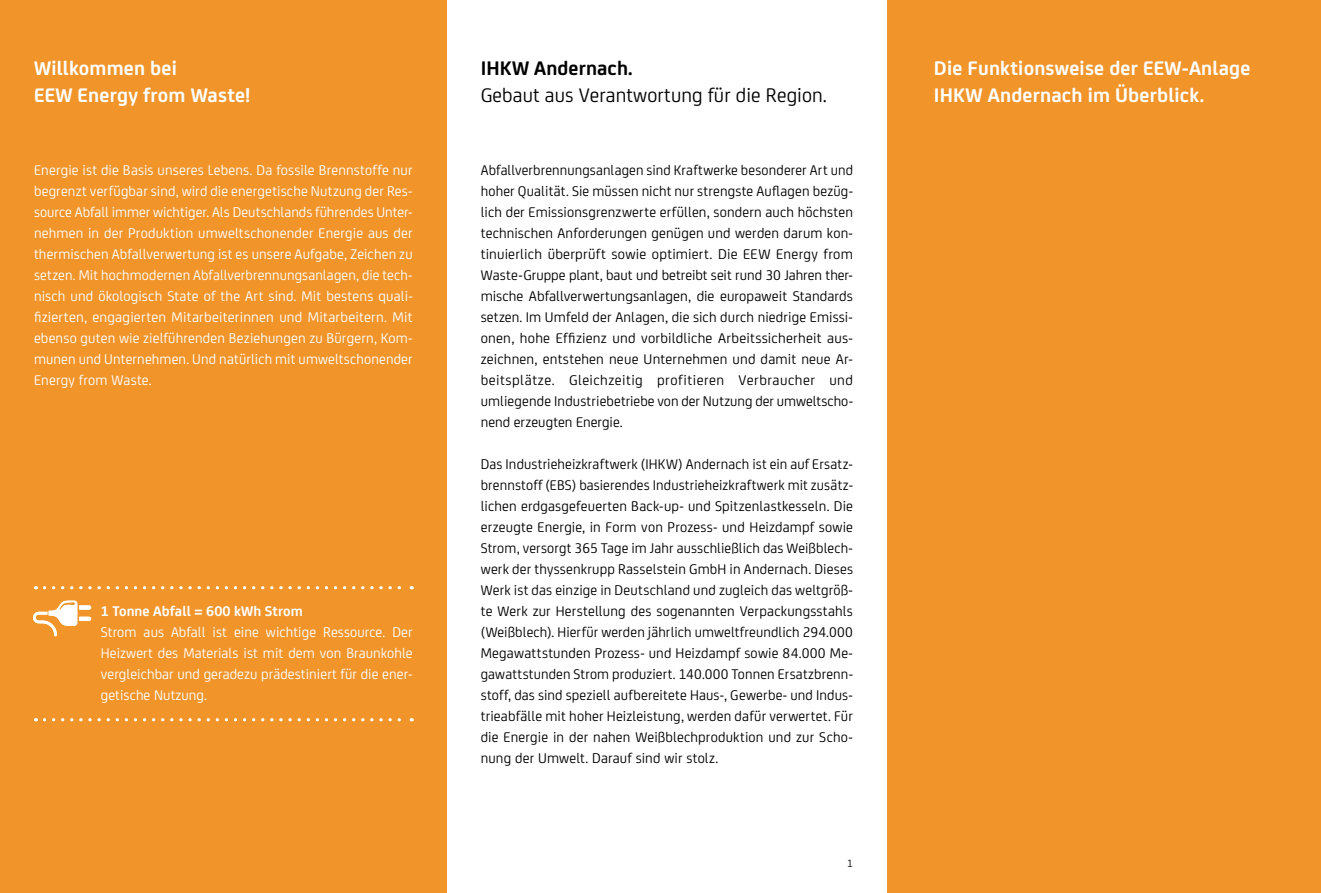
<style>
.page{position:relative;width:1321px;height:893px;background:#fff}
.page>*{position:absolute;margin:0;border:0;box-sizing:border-box;transform-origin:0 0}
.t1{font:700 21px/27px "EEW";letter-spacing:.01em;color:#fff}
.t2{font:21px "EEW";letter-spacing:.005em;color:#000}
.t3{font:700 21px "EEW";letter-spacing:.005em;color:#000}
.t4{font:15px/21px "EEW";letter-spacing:.01em;color:#000;text-align:justify}
.t5{font:15px/21px "EEW";letter-spacing:.005em;color:#fff;text-align:justify}
.t6{font:700 15px "EEW";letter-spacing:.005em;color:#fff}
.t7{font:11.25px "EEW";color:#000}
</style>
<div class="page">
<div style="left:887px;top:0;width:433px;height:893px;background:#f1952b"></div>
<div style="left:0;top:0;width:446px;height:893px;background:#f1952b"></div>
<svg style="left:44px;top:586px;width:368px;height:3px"></svg>
<svg style="left:44px;top:718px;width:368px;height:3px"></svg>
<svg style="left:33px;top:601px;width:58px;height:35px"></svg>
<h1 class="t1" style="left:34px;top:53px;width:217px">Willkommen bei<br>EEW Energy from Waste!</h1>
<p class="t5" style="left:34px;top:159px;width:380px">Energie ist die Basis unseres Lebens. Da fossile Brennstoffe nur begrenzt verfügbar sind, wird die energetische Nutzung der Res&shy;source Abfall immer wichtiger. Als Deutschlands führendes Unter&shy;nehmen in der Produktion umweltschonender Energie aus der thermischen Abfallverwertung ist es unsere Aufgabe, Zeichen zu setzen. Mit hochmodernen Abfallverbrennungsanlagen, die tech&shy;nisch und ökologisch State of the Art sind. Mit bestens quali&shy;fizierten, engagierten Mitarbeiterinnen und Mitarbeitern. Mit ebenso guten wie zielführenden Beziehungen zu Bürgern, Kom&shy;munen und Unternehmen. Und natürlich mit umweltschonender Energy from Waste.</p>
<p class="t6" style="left:101px;top:600px;width:203px">1 Tonne Abfall = 600 kWh Strom</p>
<p class="t5" style="left:101px;top:621px;width:313px">Strom aus Abfall ist eine wichtige Ressource. Der Heizwert des Materials ist mit dem von Braunkohle vergleichbar und geradezu prädestiniert für die ener&shy;getische Nutzung.</p>
<h1 class="t3" style="left:480px;top:53px;width:153px">IHKW Andernach.</h1>
<h1 class="t2" style="left:480px;top:80px;width:348px">Gebaut aus Verantwortung für die Region.</h1>
<p class="t4" style="left:480px;top:159px;width:374px">Abfallverbrennungsanlagen sind Kraftwerke besonderer Art und hoher Qualität. Sie müssen nicht nur strengste Auflagen bezüg&shy;lich der Emissionsgrenzwerte erfüllen, sondern auch höchsten technischen Anforderungen genügen und werden darum kon&shy;tinuierlich überprüft sowie optimiert. Die EEW Energy from Waste-Gruppe plant, baut und betreibt seit rund 30 Jahren ther&shy;mische Abfallverwertungsanlagen, die europaweit Standards setzen. Im Umfeld der Anlagen, die sich durch niedrige Emissi&shy;onen, hohe Effizienz und vorbildliche Arbeitssicherheit aus&shy;zeichnen, entstehen neue Unternehmen und damit neue Ar&shy;beitsplätze. Gleichzeitig profitieren Verbraucher und umliegende Industriebetriebe von der Nutzung der umweltscho&shy;nend erzeugten Energie.</p>
<p class="t4" style="left:480px;top:453px;width:374px">Das Industrieheizkraftwerk (IHKW) Andernach ist ein auf Ersatz&shy;brennstoff (EBS) basierendes Industrieheizkraftwerk mit zusätz&shy;lichen erdgasgefeuerten Back-up- und Spitzenlastkesseln. Die erzeugte Energie, in Form von Prozess- und Heizdampf sowie Strom, versorgt 365 Tage im Jahr ausschließlich das Weißblech&shy;werk der thyssenkrupp Rasselstein GmbH in Andernach. Dieses Werk ist das einzige in Deutschland und zugleich das weltgröß&shy;te Werk zur Herstellung des sogenannten Verpackungsstahls (Weißblech). Hierfür werden jährlich umweltfreundlich 294.000<br>Megawattstunden Prozess- und Heizdampf sowie 84.000 Me&shy;gawattstunden Strom produziert. 140.000 Tonnen Ersatzbrenn&shy;stoff, das sind speziell aufbereitete Haus-, Gewerbe- und Indus&shy;trieabfälle mit hoher Heizleistung, werden dafür verwertet. Für die Energie in der nahen Weißblechproduktion und zur Scho&shy;nung der Umwelt. Darauf sind wir stolz.</p>
<p class="t7" style="left:847px;top:856px;width:7px">1</p>
<h1 class="t1" style="left:933px;top:53px;width:318px">Die Funktionsweise der EEW-Anlage<br>IHKW Andernach im Überblick.</h1>
</div>
